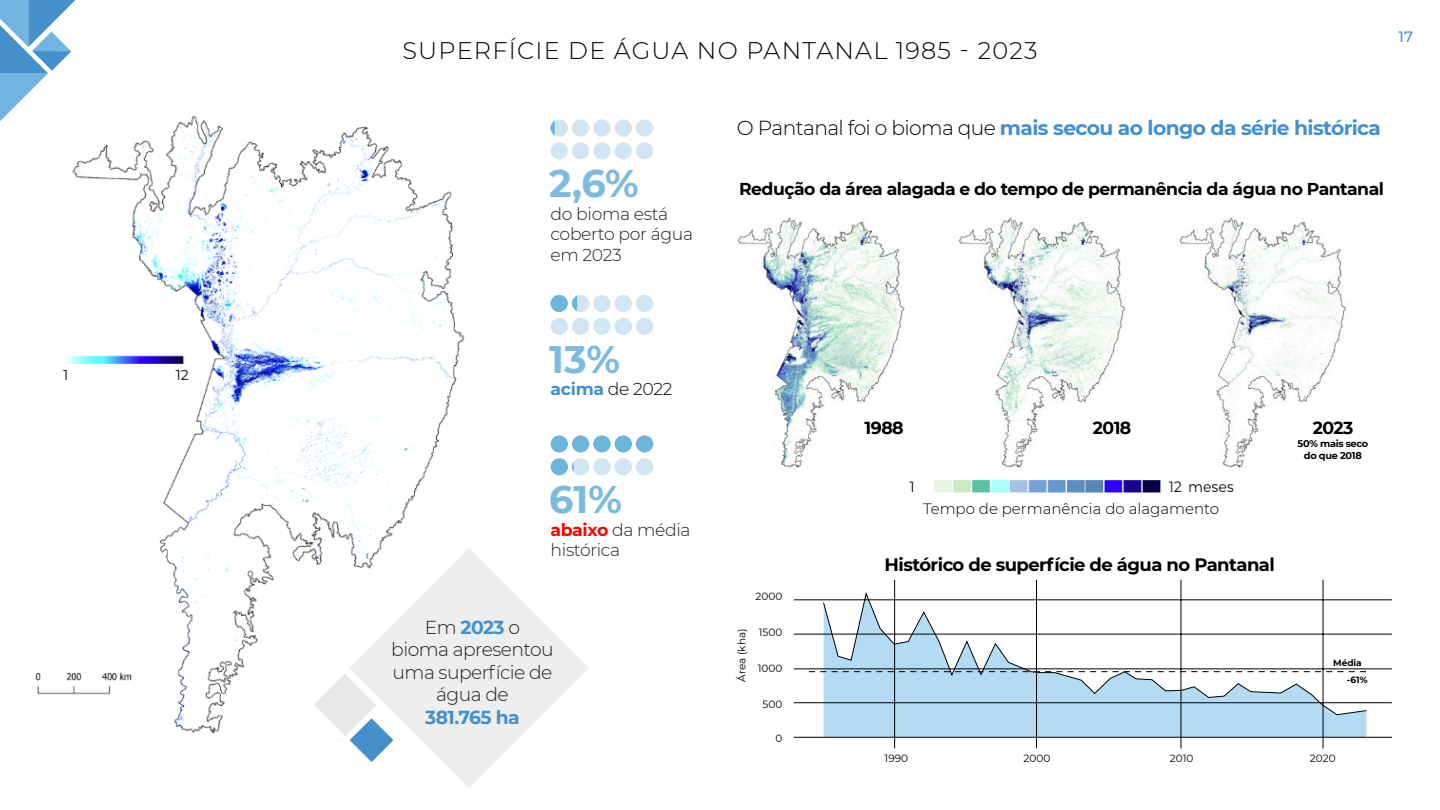
<style>
.page{position:relative;width:1440px;height:810px;background:#fff}
.page>*{position:absolute;margin:0;border:0;box-sizing:border-box;transform-origin:0 0}
.t1{font:700 38.25px "Montserrat";color:#7cbade}
.t2{font:300 24px "Montserrat";letter-spacing:.05em;color:#000}
.t3{font:700 20.25px "Montserrat";letter-spacing:-.03em;color:#4390cd}
.t4{font:300 18.75px/22.5px "Montserrat";letter-spacing:-.03em;color:#231f20;text-align:center}
.t5{font:700 18.75px "Montserrat";letter-spacing:-.03em;color:#4390cd}
.t6{font:700 18px "Montserrat";letter-spacing:-.03em;color:#000}
.t7{font:700 17.33px "Montserrat";letter-spacing:-.03em;color:#000}
.t8{font:700 17.25px "Montserrat";letter-spacing:-.03em;color:#000}
.t9{font:300 17.25px/20.7px "Montserrat";letter-spacing:-.02em;color:#231f20}
.t10{font:300 17.25px "Montserrat";letter-spacing:-.02em;color:#000}
.t11{font:300 15px "Montserrat";color:#000}
.t12{font:500 15px "Montserrat";color:#4390cd}
.t13{font:10.5px "Montserrat";color:#000}
.t14{font:700 9.75px/12px "Montserrat";letter-spacing:-.03em;color:#000;text-align:center}
.t15{font:700 9px "Montserrat";color:#000}
.s1{font-weight:300;color:#000}
.s2{font-weight:700;color:#4390cd}
.s3{font-weight:700;color:#f00}
.s4{font-weight:300;color:#231f20}
</style>
<div class="page">
<img style="left:72px;top:115px;width:393px;height:619px">
<svg style="left:0;top:0;width:75px;height:121px"></svg>
<svg style="left:314px;top:674px;width:35px;height:62px"></svg>
<svg style="left:349px;top:548px;width:240px;height:240px;fill:#edeeef"></svg>
<img style="left:62px;top:340px;width:129px;height:51px">
<img style="left:35px;top:668px;width:99px;height:29px">
<div style="left:636px;top:435px;width:17px;height:18px;background:#6bb6da;border-radius:50%"></div>
<div style="left:636px;top:458px;width:17px;height:17px;background:#d1e5f2;border-radius:50%"></div>
<div style="left:551px;top:435px;width:17px;height:18px;background:#6bb6da;border-radius:50%"></div>
<div style="left:551px;top:458px;width:17px;height:17px;background:#6bb6da;border-radius:50%"></div>
<div style="left:572px;top:435px;width:17px;height:18px;background:#6bb6da;border-radius:50%"></div>
<div style="left:572px;top:458px;width:17px;height:17px;background:#d1e5f2;border-radius:50%"></div>
<div style="left:593px;top:435px;width:18px;height:18px;background:#6bb6da;border-radius:50%"></div>
<div style="left:593px;top:458px;width:18px;height:17px;background:#d1e5f2;border-radius:50%"></div>
<div style="left:615px;top:435px;width:17px;height:18px;background:#6bb6da;border-radius:50%"></div>
<div style="left:615px;top:458px;width:17px;height:17px;background:#d1e5f2;border-radius:50%"></div>
<img style="left:737px;top:217px;width:609px;height:252px">
<img style="left:909px;top:480px;width:325px;height:13px">
<div style="left:550px;top:295px;width:18px;height:17px;background:#6bb6da;border-radius:50%"></div>
<div style="left:636px;top:295px;width:17px;height:17px;background:#d1e5f2;border-radius:50%"></div>
<div style="left:636px;top:318px;width:17px;height:17px;background:#d1e5f2;border-radius:50%"></div>
<div style="left:551px;top:318px;width:17px;height:17px;background:#d1e5f2;border-radius:50%"></div>
<div style="left:572px;top:295px;width:17px;height:17px;background:#d1e5f2;border-radius:50%"></div>
<div style="left:572px;top:318px;width:17px;height:17px;background:#d1e5f2;border-radius:50%"></div>
<div style="left:593px;top:295px;width:18px;height:17px;background:#d1e5f2;border-radius:50%"></div>
<div style="left:593px;top:318px;width:18px;height:17px;background:#d1e5f2;border-radius:50%"></div>
<div style="left:615px;top:295px;width:17px;height:17px;background:#d1e5f2;border-radius:50%"></div>
<div style="left:615px;top:318px;width:17px;height:17px;background:#d1e5f2;border-radius:50%"></div>
<svg style="left:572px;top:296px;width:5px;height:15px"></svg>
<div style="left:636px;top:119px;width:17px;height:18px;background:#d1e5f2;border-radius:50%"></div>
<div style="left:636px;top:142px;width:17px;height:17px;background:#d1e5f2;border-radius:50%"></div>
<div style="left:551px;top:119px;width:17px;height:18px;background:#d1e5f2;border-radius:50%"></div>
<div style="left:551px;top:142px;width:17px;height:17px;background:#d1e5f2;border-radius:50%"></div>
<div style="left:572px;top:119px;width:17px;height:18px;background:#d1e5f2;border-radius:50%"></div>
<div style="left:572px;top:142px;width:17px;height:17px;background:#d1e5f2;border-radius:50%"></div>
<div style="left:593px;top:119px;width:18px;height:18px;background:#d1e5f2;border-radius:50%"></div>
<div style="left:593px;top:142px;width:18px;height:17px;background:#d1e5f2;border-radius:50%"></div>
<div style="left:615px;top:119px;width:17px;height:18px;background:#d1e5f2;border-radius:50%"></div>
<div style="left:615px;top:142px;width:17px;height:17px;background:#d1e5f2;border-radius:50%"></div>
<svg style="left:550px;top:121px;width:5px;height:14px"></svg>
<div style="left:824px;top:716px;width:542px;height:21px;background:#b3dbf4"></div>
<svg style="left:823px;top:591px;width:544px;height:125px"></svg>
<hr style="left:894px;top:580px;width:1px;height:168px;background:#000">
<hr style="left:794px;top:600px;width:598px;height:1px;background:#000">
<hr style="left:794px;top:634px;width:598px;height:1px;background:#000">
<hr style="left:794px;top:669px;width:598px;height:1px;background:#000">
<hr style="left:794px;top:703px;width:598px;height:1px;background:#000">
<hr style="left:794px;top:737px;width:598px;height:1px;background:#000">
<hr style="left:1036px;top:580px;width:1px;height:168px;background:#000">
<hr style="left:1181px;top:580px;width:1px;height:168px;background:#000">
<hr style="left:1323px;top:580px;width:1px;height:168px;background:#000">
<svg style="left:809px;top:671px;width:557px;height:1px"></svg>
<svg style="left:572px;top:462px;width:2px;height:10px"></svg>
<p class="t2" style="left:403px;top:34px;width:636px">SUPERFÍCIE DE ÁGUA NO PANTANAL 1985 - 2023</p>
<p class="t12" style="left:1398px;top:26px;width:16px">17</p>
<p class="t1" style="left:549px;top:156px;width:91px">2,6%</p>
<p class="t9" style="left:551px;top:203px;width:144px">do bioma está coberto por água em 2023</p>
<p class="t3" style="left:737px;top:114px;width:646px"><span class="s1">O Pantanal foi o bioma que</span> mais secou ao longo da série histórica</p>
<p class="t8" style="left:739px;top:176px;width:646px">Redução da área alagada e do tempo de permanência da água no Pantanal</p>
<p class="t1" style="left:549px;top:332px;width:72px">13%</p>
<p class="t10" style="left:551px;top:377px;width:123px"><span class="s2">acima</span> de 2022</p>
<p class="t1" style="left:549px;top:472px;width:74px">61%</p>
<p class="t9" style="left:551px;top:519px;width:142px"><span class="s3">abaixo</span> da média histórica</p>
<p class="t5" style="left:425px;top:613px;width:97px"><span class="s4">Em</span> 2023 <span class="s4">o</span></p>
<p class="t4" style="left:391px;top:638px;width:164px">bioma apresentou uma superfície de água de</p>
<p class="t5" style="left:425px;top:703px;width:96px">381.765 ha</p>
<p class="t13" style="left:756px;top:589px;width:28px">2000</p>
<p class="t13" style="left:735px;top:682px;width:55px;rotate:-90deg">Área (kha)</p>
<p class="t13" style="left:759px;top:625px;width:25px">1500</p>
<p class="t13" style="left:758px;top:661px;width:26px">1000</p>
<p class="t13" style="left:763px;top:697px;width:21px">500</p>
<p class="t13" style="left:775px;top:731px;width:8px">0</p>
<p class="t7" style="left:865px;top:416px;width:41px">1988</p>
<p class="t7" style="left:1093px;top:416px;width:40px">2018</p>
<p class="t7" style="left:1313px;top:416px;width:42px">2023</p>
<p class="t14" style="left:1298px;top:437px;width:72px">50% mais seco do que 2018</p>
<p class="t11" style="left:923px;top:498px;width:298px">Tempo de permanência do alagamento</p>
<p class="t6" style="left:885px;top:551px;width:392px">Histórico de superfície de água no Pantanal</p>
<p class="t15" style="left:1333px;top:657px;width:30px">Média</p>
<p class="t15" style="left:1347px;top:673px;width:22px">-61%</p>
<p class="t13" style="left:885px;top:751px;width:25px">1990</p>
<p class="t13" style="left:1024px;top:751px;width:28px">2000</p>
<p class="t13" style="left:1170px;top:751px;width:25px">2010</p>
<p class="t13" style="left:1310px;top:751px;width:27px">2020</p>
</div>
